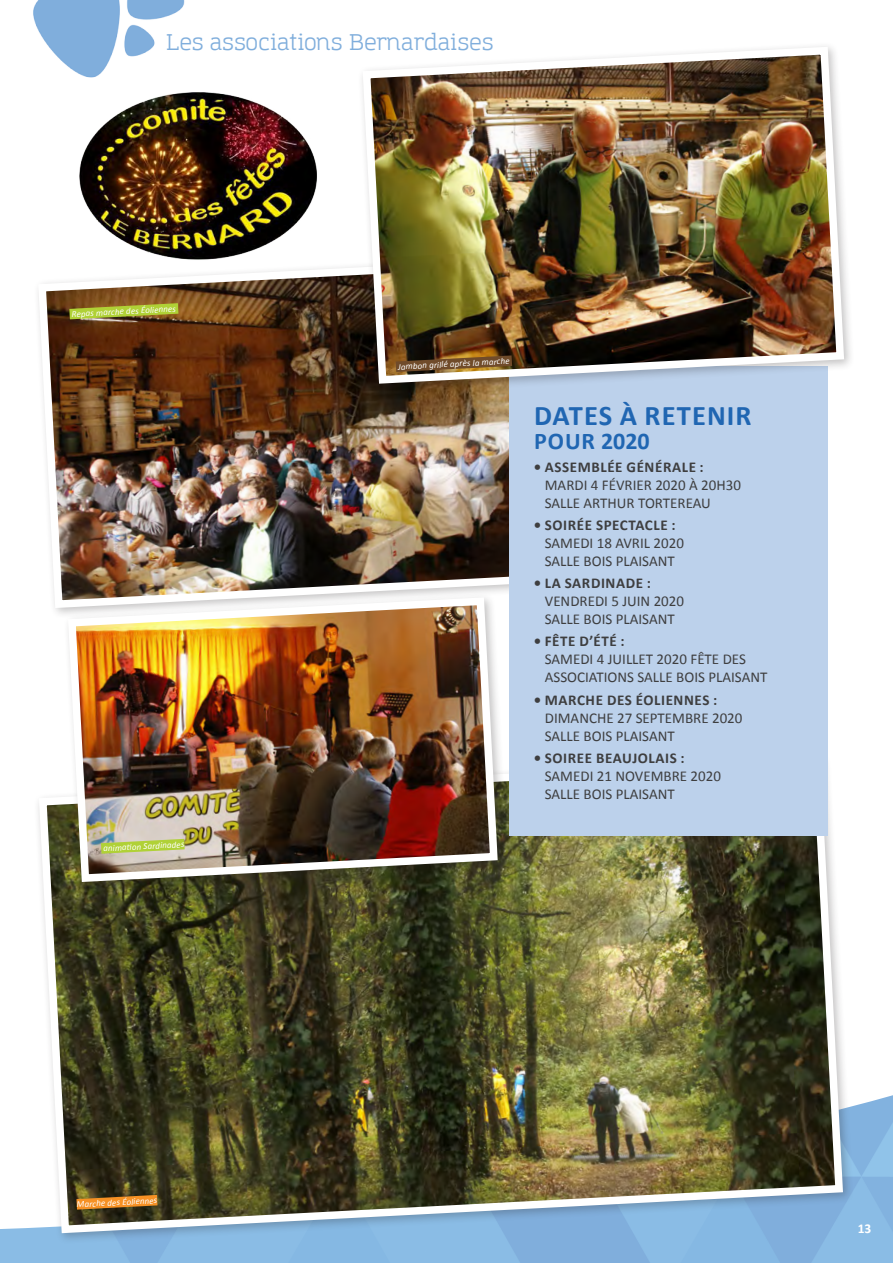
<style>
.page{position:relative;width:893px;height:1263px;background:#fff}
.page>*{position:absolute;margin:0;border:0;box-sizing:border-box;transform-origin:0 0}
.t1{font:700 28.5px "Calibri";letter-spacing:.04em;color:#2066b2}
.t2{font:700 24px "Calibri";letter-spacing:.02em;color:#2066b2}
.t3{font:22.5px "Amazing Grotesk";color:#80aedc}
.t4{font:15px/18px "Calibri";color:#3e3e3f}
.t5{font:700 13.5px "Calibri";color:#fff}
.t6{font:italic 9px "Calibri";color:#fff}
.s1{font-weight:700}
</style>
<div class="page">
<img style="left:33px;top:0;width:152px;height:78px">
<img style="left:38px;top:266px;width:471px;height:346px">
<svg style="left:59px;top:297px;width:130px;height:28px;background:#867327"></svg>
<div style="left:34px;top:752px;width:820px;height:492px;background:#231f20;opacity:.27"></div>
<img style="left:35px;top:753px;width:812px;height:484px">
<div style="left:63px;top:592px;width:446px;height:301px;background:#231f20;opacity:.27"></div>
<img style="left:64px;top:593px;width:438px;height:293px">
<div style="left:509px;top:366px;width:319px;height:470px;background:#bcd1eb"></div>
<svg style="left:66px;top:1189px;width:102px;height:26px;background:#795620"></svg>
<svg style="left:90px;top:833px;width:105px;height:26px;background:#bec48a"></svg>
<div style="left:358px;top:42px;width:497px;height:353px;background:#231f20;opacity:.27"></div>
<img style="left:359px;top:43px;width:489px;height:345px">
<img style="left:385px;top:350px;width:138px;height:28px">
<img style="left:79px;top:92px;width:238px;height:168px">
<h3 class="t3" style="left:166px;top:29px;width:329px">Les associations Bernardaises</h3>
<p class="t6" style="left:71px;top:308px;width:106px;rotate:-3deg">Repas marche des Éoliennes</p>
<p class="t6" style="left:103px;top:843px;width:83px;rotate:-3deg">animati on Sardinades</p>
<p class="t6" style="left:398px;top:361px;width:113px;rotate:-3deg">Jambon grillé après la marche</p>
<p class="t1" style="left:534px;top:398px;width:219px">DATES À RETENIR</p>
<p class="t2" style="left:534px;top:426px;width:117px">POUR 2020</p>
<p class="t4" style="left:545px;top:457px;width:198px;text-indent:-11px"><span class="s1">• ASSEMBLÉE GÉNÉRALE :<br></span>MARDI 4 FÉVRIER 2020 À 20H30<br>SALLE ARTHUR TORTEREAU</p>
<p class="t4" style="left:545px;top:515px;width:141px;text-indent:-11px"><span class="s1">• SOIRÉE SPECTACLE :<br></span>SAMEDI 18 AVRIL 2020<br>SALLE BOIS PLAISANT</p>
<p class="t4" style="left:545px;top:573px;width:141px;text-indent:-11px"><span class="s1">• LA SARDINADE :<br></span>VENDREDI 5 JUIN 2020<br>SALLE BOIS PLAISANT</p>
<p class="t4" style="left:545px;top:632px;width:224px;text-indent:-11px"><span class="s1">• FÊTE D’ÉTÉ :<br></span>SAMEDI 4 JUILLET 2020 FÊTE DES<br>ASSOCIATIONS SALLE BOIS PLAISANT</p>
<p class="t4" style="left:545px;top:690px;width:199px;text-indent:-11px"><span class="s1">• MARCHE DES ÉOLIENNES :<br></span>DIMANCHE 27 SEPTEMBRE 2020<br>SALLE BOIS PLAISANT</p>
<p class="t4" style="left:545px;top:748px;width:178px;text-indent:-11px"><span class="s1">• SOIREE BEAUJOLAIS :<br></span>SAMEDI 21 NOVEMBRE 2020<br>SALLE BOIS PLAISANT</p>
<p class="t6" style="left:76px;top:1199px;width:82px;rotate:-3deg">Marche des Éoliennes</p>
<p class="t5" style="left:858px;top:1220px;width:15px">13</p>
</div>
